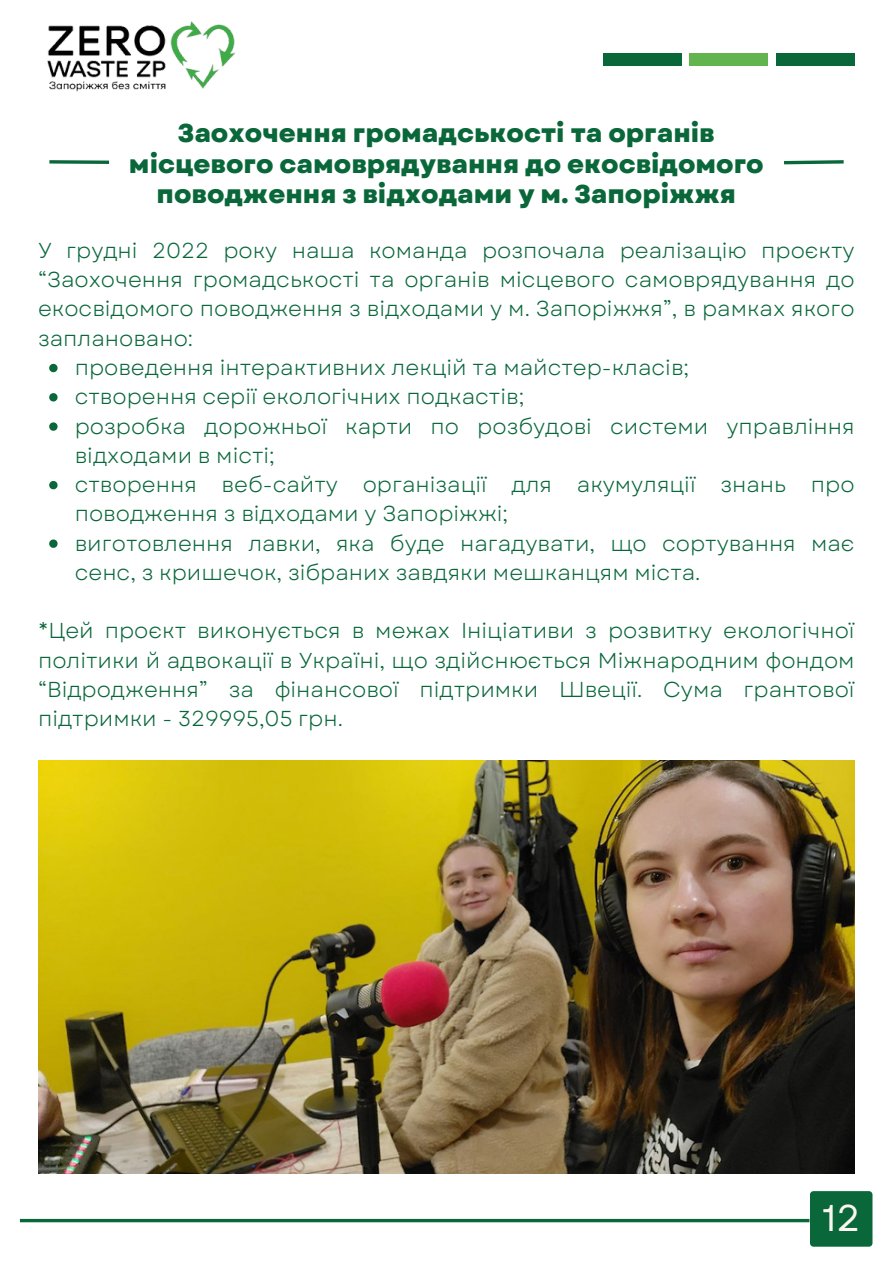
<style>
.page{position:relative;width:893px;height:1264px;background:#fff}
.page>*{position:absolute;margin:0;border:0;box-sizing:border-box;transform-origin:0 0}
.t1{font:37.2px "Garet";color:#faf5ee}
.t2{font:800 25.8px/30.3px "Garet";color:#09673a;text-align:center}
.t3{font:21.6px/29.2px "Garet";color:#09673a}
</style>
<div class="page">
<img style="left:38px;top:760px;width:816px;height:413px">
<div style="left:603px;top:53px;width:78px;height:12px;background:#09673a"></div>
<div style="left:689px;top:53px;width:79px;height:12px;background:#62b54e"></div>
<div style="left:776px;top:53px;width:78px;height:12px;background:#09673a"></div>
<svg style="left:784px;top:160px;width:60px;height:5px"></svg>
<svg style="left:49px;top:160px;width:60px;height:4px"></svg>
<div style="left:809px;top:1191px;width:63px;height:55px;background:#09673a;border-radius:4px"></div>
<svg style="left:20px;top:1218px;width:789px;height:4px;background:#418967"></svg>
<svg style="left:49px;top:364px;width:9px;height:8px"></svg>
<svg style="left:49px;top:393px;width:9px;height:8px"></svg>
<svg style="left:49px;top:422px;width:9px;height:9px"></svg>
<svg style="left:49px;top:481px;width:9px;height:8px"></svg>
<svg style="left:49px;top:539px;width:9px;height:9px"></svg>
<img style="left:47px;top:21px;width:189px;height:71px">
<p class="t2" style="left:129px;top:118px;width:636px">Заохочення громадськості та органів місцевого самоврядування до екосвідомого поводження з відходами у м. Запоріжжя</p>
<p class="t3" style="left:38px;top:236px;width:818px;text-align:justify">У грудні 2022 року наша команда розпочала реалізацію проєкту “Заохочення громадськості та органів місцевого самоврядування до екосвідомого поводження з відходами у м. Запоріжжя”, в рамках якого заплановано:</p>
<p class="t3" style="left:75px;top:353px;width:616px">проведення інтерактивних лекцій та майстер-класів;</p>
<p class="t3" style="left:75px;top:382px;width:451px">створення серії екологічних подкастів;</p>
<p class="t3" style="left:75px;top:411px;width:781px">розробка дорожньої карти по розбудові системи управління відходами в місті;</p>
<p class="t3" style="left:75px;top:470px;width:781px">створення веб-сайту організації для акумуляції знань про поводження з відходами у Запоріжжі;</p>
<p class="t3" style="left:75px;top:528px;width:781px">виготовлення лавки, яка буде нагадувати, що сортування має сенс, з кришечок, зібраних завдяки мешканцям міста.</p>
<p class="t3" style="left:38px;top:616px;width:818px;text-align:justify">*Цей проєкт виконується в межах Ініціативи з розвитку екологічної політики й адвокації в Україні, що здійснюється Міжнародним фондом “Відродження” за фінансової підтримки Швеції. Сума грантової підтримки - 329995,05 грн.</p>
<p class="t1" style="left:822px;top:1190px;width:40px">12</p>
</div>
